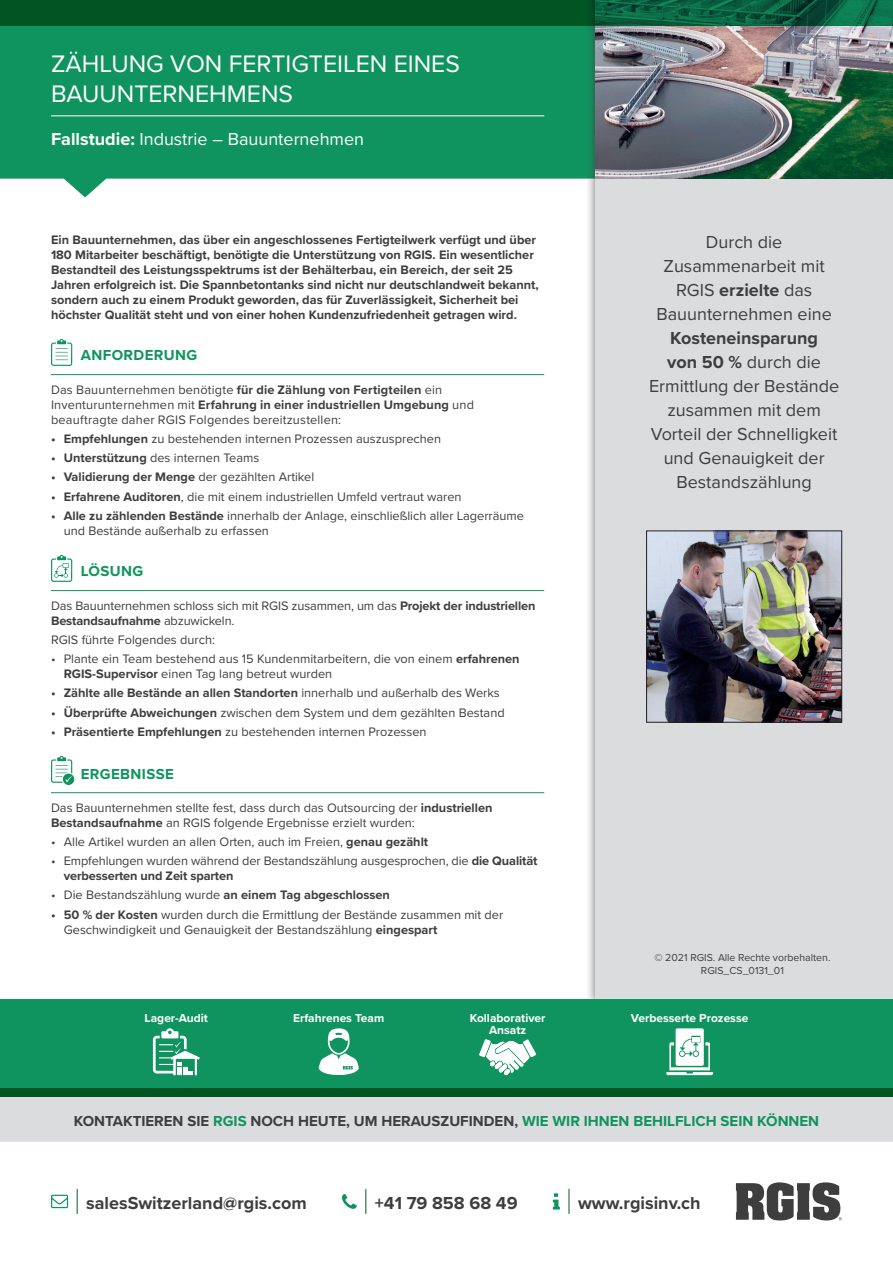
<style>
.page{position:relative;width:893px;height:1263px;background:#fff}
.page>*{position:absolute;margin:0;border:0;box-sizing:border-box;transform-origin:0 0}
.t1{font:24.75px/29.7px "Proxima Nova";color:#fff}
.t2{font:18px/24px "Proxima Nova";color:#3e3e3f;text-align:center}
.t3{font:700 18px "Proxima Nova";color:#3e3e3f}
.t4{font:18px "Proxima Nova";color:#fff}
.t5{font:700 15px "Proxima Nova";color:#3e3e3f}
.t6{font:700 15px "Proxima Nova";letter-spacing:.025em;color:#10945f}
.t7{font:12.75px/15px "Proxima Nova";color:#3e3e3f}
.t8{font:700 12.75px/15px "Proxima Nova";color:#3e3e3f}
.t9{font:700 12px "Proxima Nova";color:#fff}
.t10{font:10.5px/12.6px "Proxima Nova";color:#3e3e3f;text-align:center}
.s1{font-weight:700}
.s2{font-weight:400}
.s3{color:#10945f}
</style>
<div class="page">
<hr style="left:568px;top:1189px;width:2px;height:24px;background:#216d3f">
<svg style="left:553px;top:1193px;width:7px;height:16px"></svg>
<svg style="left:77px;top:1189px;width:1px;height:24px"></svg>
<svg style="left:51px;top:1195px;width:17px;height:13px"></svg>
<svg style="left:736px;top:1182px;width:106px;height:38px"></svg>
<svg style="left:365px;top:1189px;width:1px;height:24px"></svg>
<svg style="left:342px;top:1194px;width:15px;height:15px"></svg>
<svg style="left:0;top:26px;width:585px;height:171px;background:#299f70"></svg>
<hr style="left:51px;top:116px;width:493px;height:1px;background:#fff">
<hr style="left:51px;top:374px;width:493px;height:1px;background:#10945f">
<hr style="left:51px;top:590px;width:493px;height:1px;background:#10945f">
<hr style="left:51px;top:792px;width:493px;height:1px;background:#10945f">
<svg style="left:51px;top:339px;width:22px;height:27px"></svg>
<svg style="left:51px;top:555px;width:22px;height:27px"></svg>
<svg style="left:51px;top:756px;width:24px;height:30px"></svg>
<div style="left:585px;top:0;width:308px;height:1010px;background:#3e3e3f;opacity:.75"></div>
<div style="left:595px;top:0;width:298px;height:1001px;background:#dbdcde"></div>
<img style="left:648px;top:533px;width:192px;height:187px">
<div style="left:646px;top:531px;width:196px;height:191px;border:1px solid #231f20"></div>
<img style="left:595px;top:26px;width:298px;height:153px">
<svg style="left:0;top:0;width:893px;height:26px;background:#04592d"></svg>
<div style="left:0;top:1097px;width:893px;height:45px;background:#dbdcde"></div>
<div style="left:0;top:999px;width:893px;height:98px;background:#10945f"></div>
<div style="left:0;top:1089px;width:893px;height:8px;background:#015523"></div>
<svg style="left:153px;top:1028px;width:47px;height:47px"></svg>
<svg style="left:318px;top:1028px;width:41px;height:47px"></svg>
<svg style="left:666px;top:1028px;width:47px;height:47px"></svg>
<svg style="left:479px;top:1039px;width:57px;height:36px"></svg>
<h1 class="t1" style="left:51px;top:48px;width:410px">ZÄHLUNG VON FERTIGTEILEN EINES<br>BAUUNTERNEHMENS</h1>
<h2 class="t4" style="left:51px;top:125px;width:315px"><span class="s1">Fallstudie:</span> Industrie – Bauunternehmen</h2>
<p class="t8" style="left:51px;top:232px;width:489px">Ein Bauunternehmen, das über ein angeschlossenes Fertigteilwerk verfügt und über 180 Mitarbeiter beschäftigt, benötigte die Unterstützung von RGIS. Ein wesentlicher Bestandteil des Leistungsspektrums ist der Behälterbau, ein Bereich, der seit 25<br>Jahren erfolgreich ist. Die Spannbetontanks sind nicht nur deutschlandweit bekannt, sondern auch zu einem Produkt geworden, das für Zuverlässigkeit, Sicherheit bei höchster Qualität steht und von einer hohen Kundenzufriedenheit getragen wird.</p>
<p class="t6" style="left:81px;top:344px;width:118px">ANFORDERUNG</p>
<p class="t7" style="left:51px;top:381px;width:424px">Das Bauunternehmen benötigte <span class="s1">für die Zählung von Fertigteilen</span> ein<br>Inventurunternehmen mit <span class="s1">Erfahrung in einer industriellen Umgebung</span> und beauftragte daher RGIS Folgendes bereitzustellen:</p>
<p class="t7" style="left:51px;top:431px;width:392px"><span class="s1">• Empfehlungen</span> zu bestehenden internen Prozessen auszusprechen</p>
<p class="t7" style="left:51px;top:450px;width:210px"><span class="s1">• Unterstützung</span> des internen Teams</p>
<p class="t8" style="left:51px;top:469px;width:265px">• Validierung der Menge <span class="s2">der gezählten Artikel</span></p>
<p class="t7" style="left:51px;top:488px;width:412px"><span class="s1">• Erfahrene Auditoren</span>, die mit einem industriellen Umfeld vertraut waren</p>
<p class="t7" style="left:64px;top:508px;width:462px;text-indent:-13px"><span class="s1">• Alle zu zählenden Bestände</span> innerhalb der Anlage, einschließlich aller Lagerräume und Bestände außerhalb zu erfassen</p>
<p class="t6" style="left:81px;top:560px;width:64px">LÖSUNG</p>
<p class="t7" style="left:51px;top:597px;width:486px">Das Bauunternehmen schloss sich mit RGIS zusammen, um das <span class="s1">Projekt der industriellen<br>Bestandsaufnahme</span> abzuwickeln.</p>
<p class="t7" style="left:51px;top:631px;width:166px">RGIS führte Folgendes durch:</p>
<p class="t7" style="left:64px;top:651px;width:457px;text-indent:-13px">• Plante ein Team bestehend aus 15 Kundenmitarbeitern, die von einem <span class="s1">erfahrenen<br>RGIS-Supervisor</span> einen Tag lang betreut wurden</p>
<p class="t8" style="left:51px;top:685px;width:450px">• Zählte alle Bestände an allen Standorten <span class="s2">innerhalb und außerhalb des Werks</span></p>
<p class="t7" style="left:51px;top:704px;width:455px"><span class="s1">• Überprüfte Abweichungen</span> zwischen dem System und dem gezählten Bestand</p>
<p class="t7" style="left:51px;top:723px;width:377px"><span class="s1">• Präsentierte Empfehlungen</span> zu bestehenden internen Prozessen</p>
<p class="t6" style="left:81px;top:762px;width:95px">ERGEBNISSE</p>
<p class="t7" style="left:51px;top:799px;width:443px">Das Bauunternehmen stellte fest, dass durch das Outsourcing der <span class="s1">industriellen<br>Bestandsaufnahme</span> an RGIS folgende Ergebnisse erzielt wurden:</p>
<p class="t7" style="left:51px;top:834px;width:379px">• Alle Artikel wurden an allen Orten, auch im Freien, <span class="s1">genau gezählt</span></p>
<p class="t7" style="left:64px;top:853px;width:475px;text-indent:-13px">• Empfehlungen wurden während der Bestandszählung ausgesprochen, die <span class="s1">die Qualität verbesserten und Zeit sparten</span></p>
<p class="t7" style="left:51px;top:887px;width:340px">• Die Bestandszählung wurde <span class="s1">an einem Tag abgeschlossen</span></p>
<p class="t7" style="left:64px;top:906px;width:441px;text-indent:-13px"><span class="s1">• 50 % der Kosten</span> wurden durch die Ermittlung der Bestände zusammen mit der<br>Geschwindigkeit und Genauigkeit der Bestandszählung <span class="s1">eingespart</span></p>
<h2 class="t2" style="left:656px;top:229px;width:177px">Durch die<br>Zusammenarbeit mit<br>RGIS <span class="s1">erzielte</span> das<br>Bauunternehmen eine</h2>
<h2 class="t2" style="left:649px;top:325px;width:192px"><span class="s1">Kosteneinsparung<br>von 50 %</span> durch die<br>Ermittlung der Bestände zusammen mit dem<br>Vorteil der Schnelligkeit und Genauigkeit der<br>Bestandszählung</h2>
<p class="t10" style="left:654px;top:951px;width:177px">© 2021 RGIS. Alle Rechte vorbehalten.<br>RGIS_CS_0131_01</p>
<p class="t9" style="left:145px;top:1009px;width:65px">Lager-Audit</p>
<p class="t9" style="left:293px;top:1009px;width:93px">Erfahrenes Team</p>
<p class="t9" style="left:470px;top:1009px;width:77px">Kollaborativer</p>
<p class="t9" style="left:631px;top:1009px;width:119px">Verbesserte Prozesse</p>
<p class="t9" style="left:489px;top:1021px;width:39px">Ansatz</p>
<p class="t5" style="left:74px;top:1110px;width:747px">KONTAKTIEREN SIE <span class="s3">RGIS</span> NOCH HEUTE, UM HERAUSZUFINDEN, <span class="s3">WIE WIR IHNEN BEHILFLICH SEIN KÖNNEN</span></p>
<h2 class="t3" style="left:86px;top:1189px;width:222px">salesSwitzerland@rgis.com</h2>
<h2 class="t3" style="left:375px;top:1189px;width:144px">+41 79 858 68 49</h2>
<h2 class="t3" style="left:578px;top:1189px;width:124px">www.rgisinv.ch</h2>
</div>
